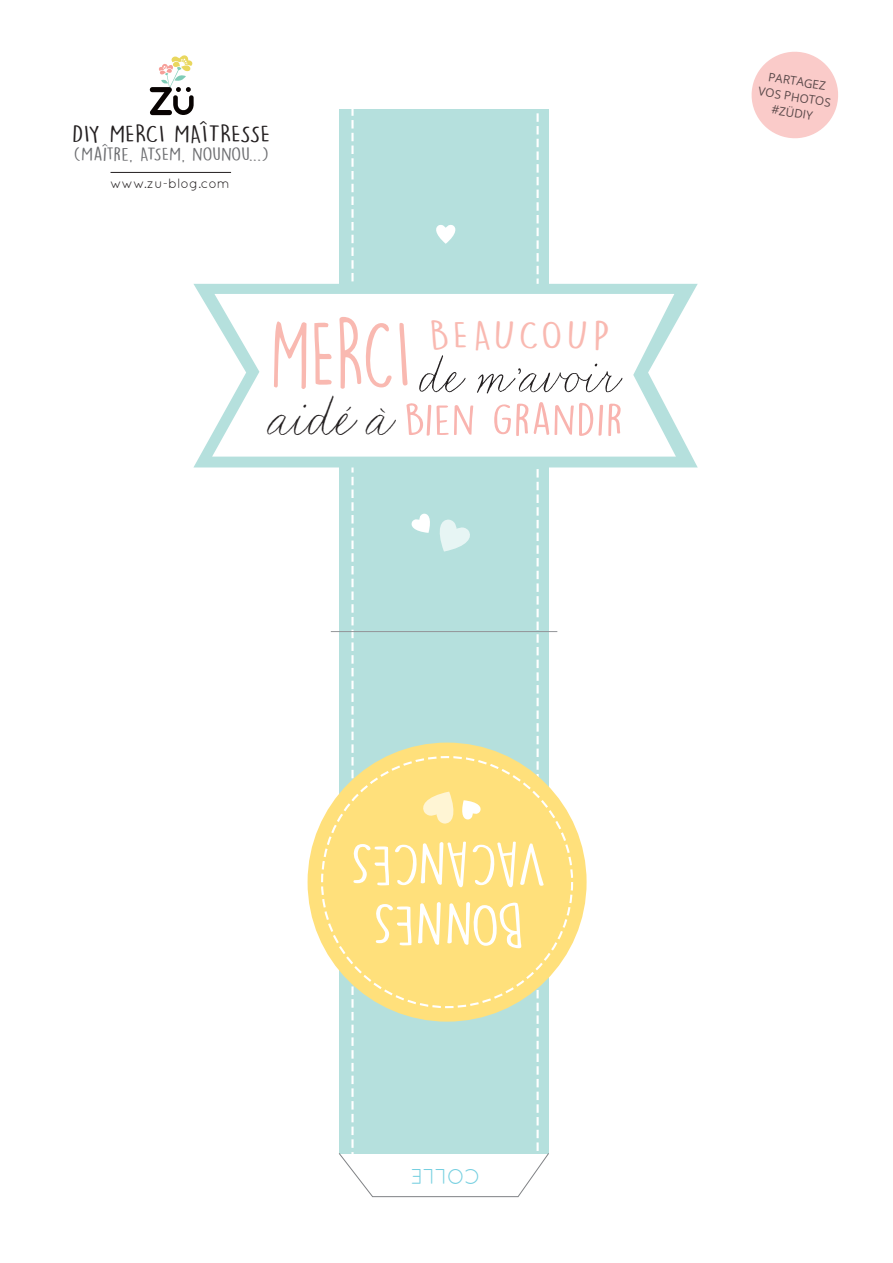
<style>
.page{position:relative;width:893px;height:1263px;background:#fff}
.page>*{position:absolute;margin:0;border:0;box-sizing:border-box;transform-origin:0 0}
.t1{font:88.5px "DK Lemon Yellow Sun";color:#f9b9b1;scale:.89 1}
.t2{font:55.65px/60px "DK Lemon Yellow Sun";letter-spacing:-.04em;color:#fff;text-align:center;scale:1.19 1}
.t3{font:52.5px "Madelinette";color:#231f20;scale:.79 1}
.t4{font:39.45px "DK Lemon Yellow Sun";color:#f9b4af;scale:1.33 1}
.t5{font:36.15px "DK Lemon Yellow Sun";letter-spacing:.06em;color:#f9b9b1;scale:1.36 1}
.t6{font:22.2px "DK Lemon Yellow Sun";color:#231f20;scale:1.39 1}
.t7{font:21px "Quicksand";letter-spacing:-.005em;color:#75cfe0}
.t8{font:16.95px "DK Lemon Yellow Sun";letter-spacing:-.015em;color:#6c6d70;scale:1.39 1}
.t9{font:13.5px "Quicksand";color:#231f20}
.t10{font:11.85px/15.8px "Open Sans";color:#5c5c5f;text-align:center}
</style>
<div class="page">
<svg style="left:193px;top:284px;width:505px;height:183px"></svg>
<svg style="left:212px;top:294px;width:464px;height:163px"></svg>
<div style="left:308px;top:742px;width:279px;height:279px;background:#ffe07b;border-radius:50%"></div>
<svg style="left:338px;top:109px;width:284px;height:1088px"></svg>
<svg style="left:150px;top:55px;width:44px;height:60px"></svg>
<hr style="left:111px;top:172px;width:120px;height:1px;background:#231f20">
<svg style="left:751px;top:51px;width:87px;height:88px"></svg>
<hr style="left:331px;top:631px;width:226px;height:1px;background:#939598">
<h3 class="t6" style="left:72px;top:120px;width:144px">DIY MERCI MAÎTRESSE</h3>
<p class="t8" style="left:74px;top:144px;width:142px">(MAÎTRE, ATSEM, NOUNOU...)</p>
<p class="t9" style="left:110px;top:175px;width:121px">www.zu-blog.com</p>
<h1 class="t1" style="left:270px;top:301px;width:160px">MERCI</h1>
<h3 class="t5" style="left:429px;top:314px;width:135px">BEAUCOUP</h3>
<h3 class="t3" style="left:272px;top:385px;width:156px">aidé à</h3>
<h3 class="t4" style="left:404px;top:396px;width:166px">BIEN GRANDIR</h3>
<p class="t10" style="left:762px;top:68px;width:75px;rotate:9deg">PARTAGEZ<br>VOS PHOTOS #ZÜDIY</p>
<h2 class="t2" style="left:547px;top:955px;width:167px;rotate:-180deg">BONNES<br>VACANCES</h2>
<p class="t7" style="left:480px;top:1188px;width:71px;rotate:-180deg">COLLE</p>
</div>
